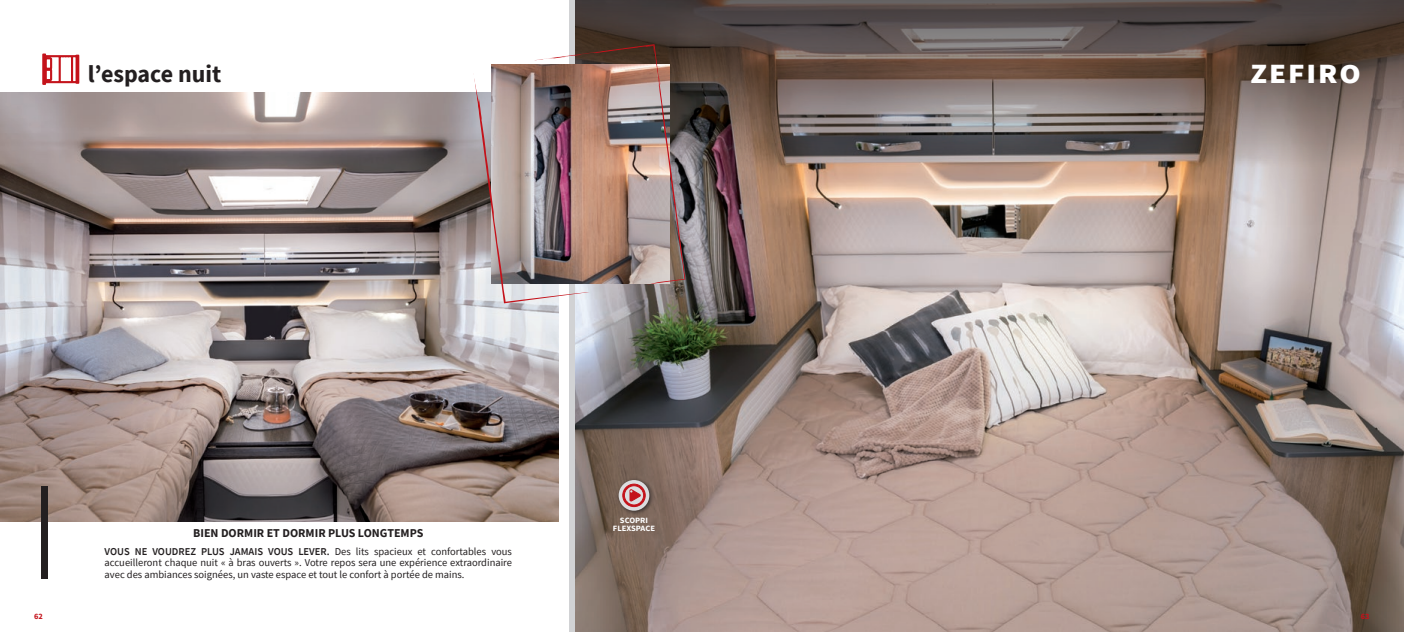
<style>
.page{position:relative;width:1404px;height:632px;background:#fff}
.page>*{position:absolute;margin:0;border:0;box-sizing:border-box;transform-origin:0 0}
.t1{font:900 27.75px "Source Sans Pro";letter-spacing:.06em;color:#fff;scale:1.11 1}
.t2{font:700 24px "Source Sans Pro";color:#231f20}
.t3{font:700 12px "Source Sans Pro";color:#231f20}
.t4{font:10.5px/11.2px "Source Sans Pro";color:#231f20;text-align:justify}
.t5{font:700 8.25px "Source Sans Pro";color:#c4121a}
.t6{font:700 8.02px "Source Sans Pro";color:#fff;scale:1.06 1}
.s1{font-weight:600}
</style>
<div class="page">
<img style="left:574px;top:224px;width:829px;height:407px">
<img style="left:574px;top:0;width:829px;height:224px">
<img style="left:0;top:92px;width:558px;height:429px">
<svg style="left:42px;top:54px;width:37px;height:31px"></svg>
<div style="left:569px;top:0;width:5px;height:631px;background:#d1d2d4"></div>
<div style="left:41px;top:486px;width:7px;height:92px;background:#231f20"></div>
<svg style="left:473px;top:69px;width:119px;height:234px;background:#b5a7a5"></svg>
<img style="left:533px;top:44px;width:152px;height:242px">
<div style="left:615px;top:477px;width:39px;height:38px;background:#231f20;opacity:.75"></div>
<svg style="left:618px;top:480px;width:31px;height:30px"></svg>
<svg style="left:622px;top:483px;width:23px;height:24px"></svg>
<p class="t2" style="left:88px;top:57px;width:135px">l’espace nuit</p>
<p class="t1" style="left:1250px;top:54px;width:101px">ZEFIRO</p>
<p class="t5" style="left:34px;top:610px;width:10px">62</p>
<p class="t3" style="left:193px;top:525px;width:232px">BIEN DORMIR ET DORMIR PLUS LONGTEMPS</p>
<p class="t4" style="left:105px;top:546px;width:409px"><span class="s1">VOUS NE VOUDREZ PLUS JAMAIS VOUS LEVER.</span> Des lits spacieux et confortables vous accueilleront chaque nuit « à bras ouverts ». Votre repos sera une expérience extraordinaire avec des ambiances soignées, un vaste espace et tout le confort à portée de mains.</p>
<p class="t6" style="left:620px;top:514px;width:28px">SCOPRI</p>
<p class="t6" style="left:613px;top:522px;width:41px">FLEXSPACE</p>
<p class="t5" style="left:1360px;top:610px;width:10px">63</p>
</div>
